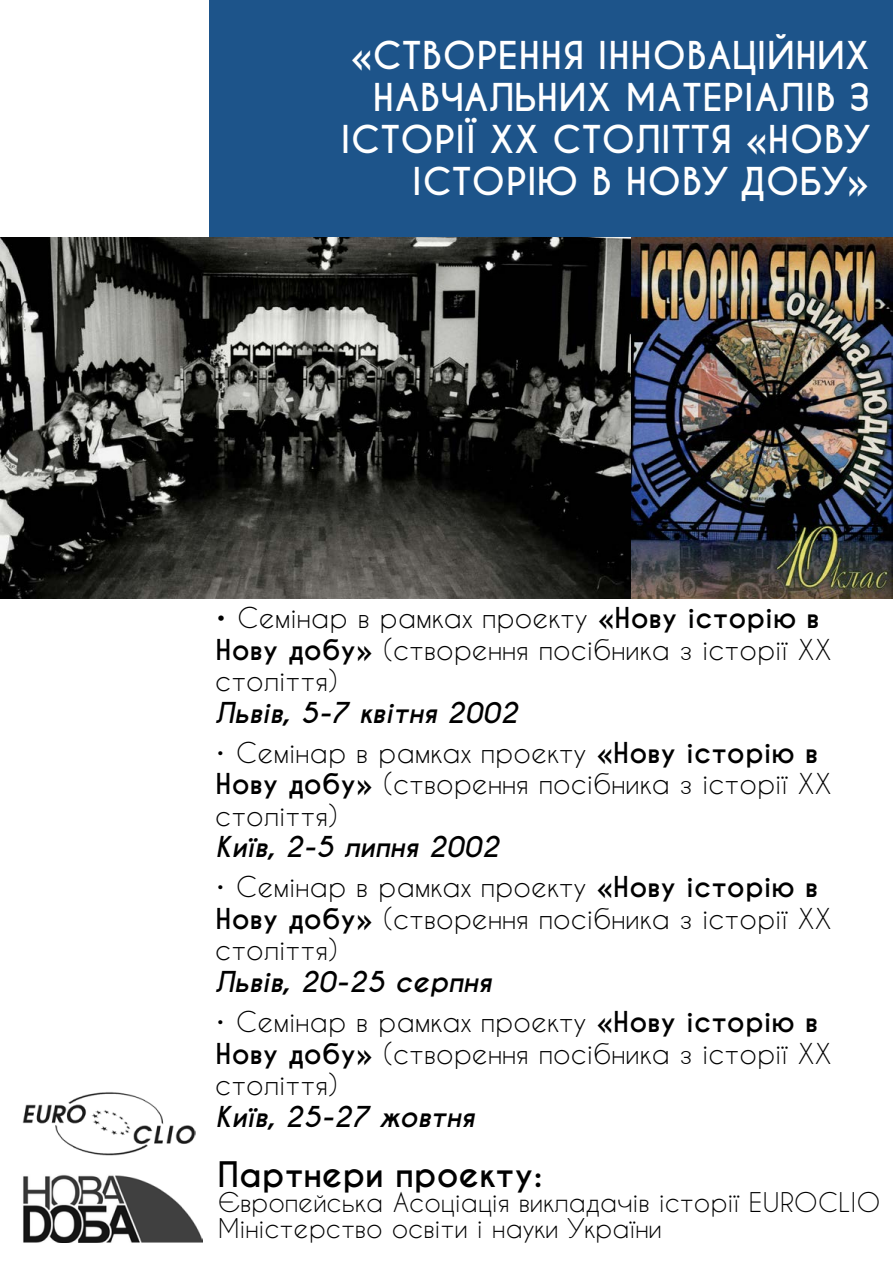
<style>
.page{position:relative;width:893px;height:1263px;background:#fff}
.page>*{position:absolute;margin:0;border:0;box-sizing:border-box;transform-origin:0 0}
.t1{font:700 36px/42px "Caviar Dreams";letter-spacing:.025em;color:#fff;text-align:right}
.t2{font:700 33px "Caviar Dreams";letter-spacing:.02em;color:#000}
.t3{font:27px/31.5px "Caviar Dreams";letter-spacing:.025em;color:#000}
.t4{font:italic 700 27px "Caviar Dreams";letter-spacing:.025em;color:#000}
.t5{font:25.5px/25.5px "Caviar Dreams";letter-spacing:.02em;color:#000}
.s1{font-weight:700}
</style>
<div class="page">
<div style="left:209px;top:0;width:684px;height:236px;background:#1d548a"></div>
<img style="left:22px;top:1092px;width:174px;height:63px">
<img style="left:23px;top:1174px;width:179px;height:68px">
<img style="left:0;top:237px;width:892px;height:361px">
<h1 class="t1" style="left:341px;top:35px;width:530px">«СТВОРЕННЯ ІННОВАЦІЙНИХ<br>НАВЧАЛЬНИХ МАТЕРІАЛІВ З<br>ІСТОРІЇ ХХ СТОЛІТТЯ «НОВУ<br>ІСТОРІЮ В НОВУ ДОБУ»</h1>
<p class="t3" style="left:215px;top:602px;width:617px"><span class="s1">•</span> Семінар в рамках проекту <span class="s1">«Нову історію в<br>Нову добу»</span> (створення посібника з історії ХХ століття)</p>
<p class="t4" style="left:215px;top:696px;width:304px">Львів, 5-7 квітня 2002</p>
<p class="t3" style="left:215px;top:736px;width:617px">• Семінар в рамках проекту <span class="s1">«Нову історію в<br>Нову добу»</span> (створення посібника з історії ХХ століття)</p>
<p class="t4" style="left:215px;top:831px;width:285px">Київ, 2-5 липня 2002</p>
<p class="t3" style="left:215px;top:871px;width:617px">• Семінар в рамках проекту <span class="s1">«Нову історію в<br>Нову добу»</span> (створення посібника з історії ХХ століття)</p>
<p class="t4" style="left:215px;top:965px;width:277px">Львів, 20-25 серпня</p>
<p class="t3" style="left:215px;top:1005px;width:617px">• Семінар в рамках проекту <span class="s1">«Нову історію в<br>Нову добу»</span> (створення посібника з історії ХХ століття)</p>
<p class="t4" style="left:215px;top:1100px;width:260px">Київ, 25-27 жовтня</p>
<p class="t2" style="left:218px;top:1154px;width:326px">Партнери проекту:</p>
<p class="t5" style="left:218px;top:1189px;width:664px">Європейська Асоціація викладачів історії EUROCLIO<br>Міністерство освіти і науки України</p>
</div>
